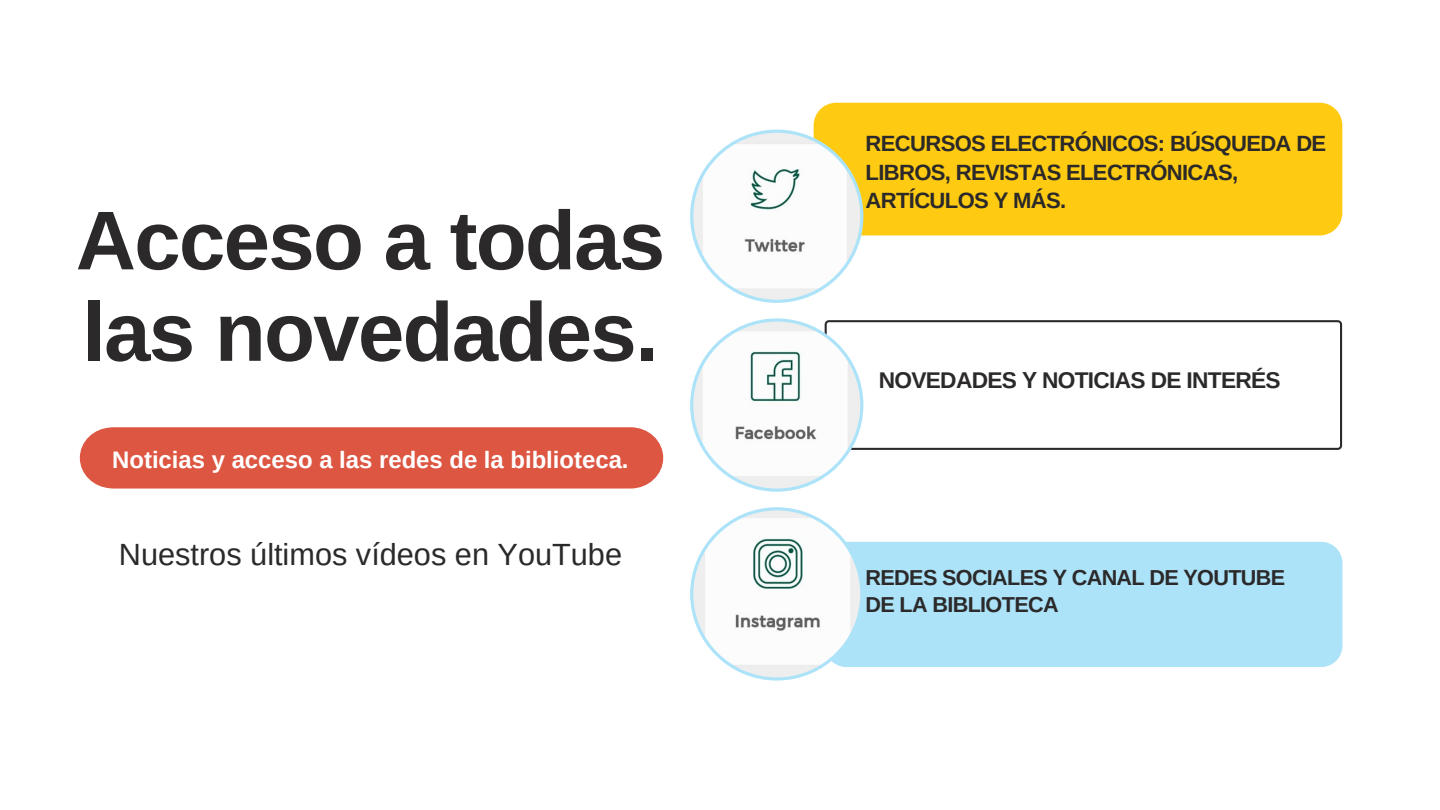
<style>
.page{position:relative;width:1440px;height:810px;background:#fff}
.page>*{position:absolute;margin:0;border:0;box-sizing:border-box;transform-origin:0 0}
.t1{font:700 83.4px/91.5px "Arimo";letter-spacing:-.02em;color:#2b2929}
.t2{font:30.7px "Arimo";color:#2b2929}
.t3{font:700 23.9px "Arimo";color:#fff}
.t4{font:700 22.7px "Arimo";letter-spacing:-.03em;color:#2b2929}
.t5{font:700 22.1px/28.5px "Arimo";letter-spacing:-.03em;color:#2b2929}
.t6{font:700 21.6px/27.8px "Arimo";letter-spacing:-.03em;color:#2b2929}
</style>
<div class="page">
<div style="left:814px;top:103px;width:528px;height:132px;background:#ffcb12;border-radius:23px"></div>
<svg style="left:863px;top:320px;width:479px;height:130px"></svg>
<div style="left:825px;top:542px;width:517px;height:125px;background:#ace3f9;border-radius:21px"></div>
<svg style="left:690px;top:130px;width:173px;height:173px"></svg>
<svg style="left:690px;top:318px;width:173px;height:174px"></svg>
<svg style="left:690px;top:507px;width:173px;height:174px"></svg>
<div style="left:80px;top:427px;width:583px;height:62px;background:#dd5642"></div>
<p class="t1" style="left:76px;top:195px;width:591px">Acceso a todas las novedades.</p>
<p class="t3" style="left:112px;top:446px;width:518px">Noticias y acceso a las redes de la biblioteca.</p>
<p class="t2" style="left:119px;top:538px;width:505px">Nuestros últimos vídeos en YouTube</p>
<p class="t5" style="left:866px;top:130px;width:462px">RECURSOS ELECTRÓNICOS: BÚSQUEDA DE<br>LIBROS, REVISTAS ELECTRÓNICAS,<br>ARTÍCULOS Y MÁS.</p>
<p class="t4" style="left:879px;top:367px;width:404px">NOVEDADES Y NOTICIAS DE INTERÉS</p>
<p class="t6" style="left:866px;top:563px;width:421px">REDES SOCIALES Y CANAL DE YOUTUBE<br>DE LA BIBLIOTECA</p>
</div>
